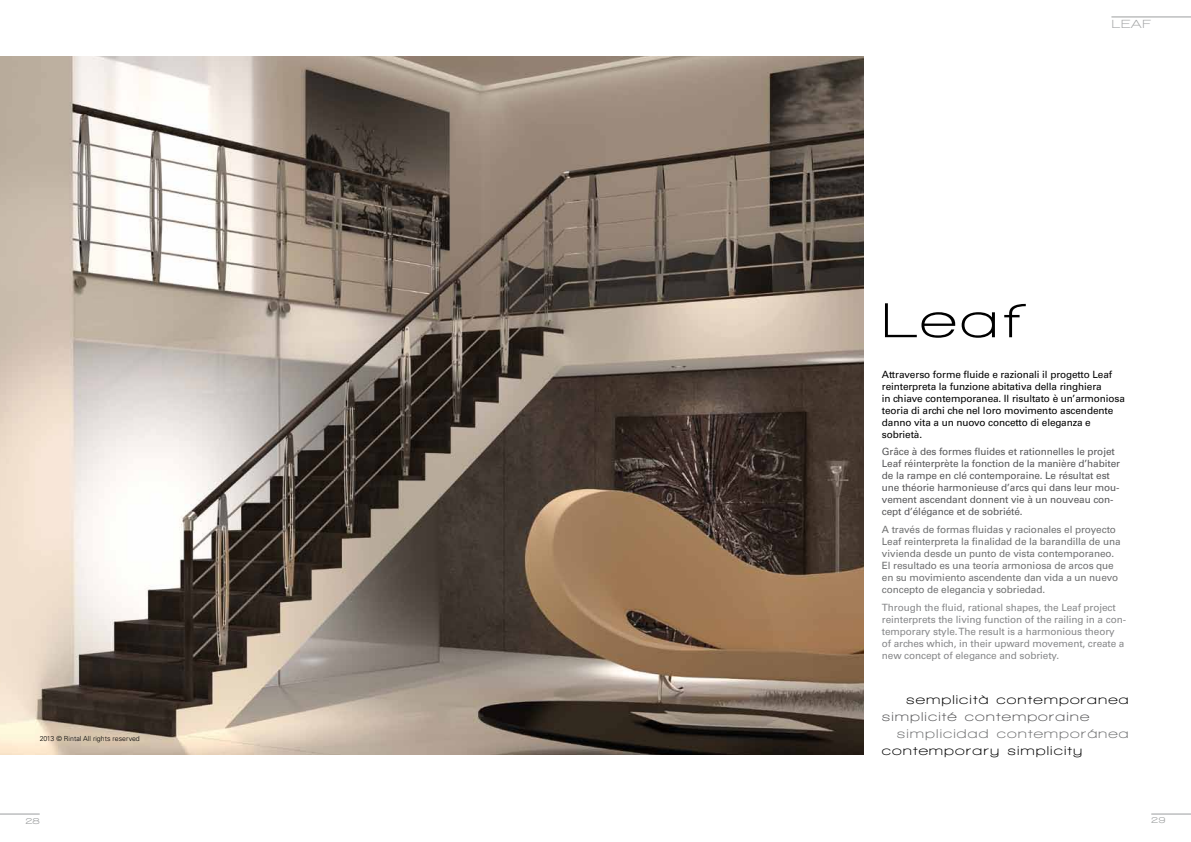
<style>
.page{position:relative;width:1191px;height:842px;background:#fff}
.page>*{position:absolute;margin:0;border:0;box-sizing:border-box;transform-origin:0 0}
.t1{font:700 50px "Walkway Expand";color:#000}
.t2{font:700 13px "Walkway Expand";letter-spacing:.08em;color:#000}
.t3{font:700 13px "Walkway Expand";letter-spacing:.08em;color:#707172}
.t4{font:700 13px "Walkway Expand";letter-spacing:.08em;color:#58585a}
.t5{font:700 12px "Walkway Expand";color:#9c9e9f}
.t6{font:500 10px/12px "Univers CE";letter-spacing:-.01em;color:#707172}
.t7{font:500 10px/12px "Univers CE";letter-spacing:-.01em;color:#58585a}
.t8{font:500 10px/12px "Univers CE";letter-spacing:-.01em;color:#000}
.t9{font:500 10px/12px "Univers CE";letter-spacing:-.01em;color:#87888a}
.t10{font:800 9px "Walkway Expand";color:#9c9e9f}
.t11{font:300 7px "Univers CE";color:#000}
</style>
<div class="page">
<hr style="left:0;top:814px;width:40px;height:1px;background:#9c9e9f">
<hr style="left:1151px;top:814px;width:40px;height:1px;background:#9c9e9f">
<hr style="left:1111px;top:17px;width:80px;height:1px;background:#9c9e9f">
<img style="left:0;top:56px;width:863px;height:699px">
<p class="t11" style="left:40px;top:734px;width:102px">2013 © Rintal All rights reserved</p>
<p class="t5" style="left:1111px;top:18px;width:41px">LeAF</p>
<h1 class="t1" style="left:882px;top:293px;width:141px">Leaf</h1>
<p class="t8" style="left:882px;top:368px;width:245px">Attraverso forme fluide e razionali il progetto Leaf reinterpreta la funzione abitativa della ringhiera<br>in chiave contemporanea. Il risultato è un’armoniosa teoria di archi che nel loro movimento ascendente danno vita a un nuovo concetto di eleganza e sobrietà.</p>
<p class="t7" style="left:882px;top:446px;width:240px">Grâce à des formes fluides et rationnelles le projet Leaf réinterprète la fonction de la manière d’habiter de la rampe en clé contemporaine. Le résultat est une théorie harmonieuse d’arcs qui dans leur mou&shy;vement ascendant donnent vie à un nouveau con&shy;cept d’élégance et de sobriété.</p>
<p class="t6" style="left:882px;top:524px;width:240px">A través de formas fluidas y racionales el proyecto Leaf reinterpreta la finalidad de la barandilla de una vivienda desde un punto de vista contemporaneo.<br>El resultado es una teoría armoniosa de arcos que en su movimiento ascendente dan vida a un nuevo concepto de elegancia y sobriedad.</p>
<p class="t9" style="left:882px;top:601px;width:246px">Through the fluid, rational shapes, the Leaf project reinterprets the living function of the railing in a con&shy;temporary style. The result is a harmonious theory of arches which, in their upward movement, create a new concept of elegance and sobriety.</p>
<h2 class="t2" style="left:906px;top:693px;width:224px">semplicità contemporanea</h2>
<h2 class="t4" style="left:882px;top:710px;width:209px">simplicité contemporaine</h2>
<h2 class="t3" style="left:897px;top:727px;width:233px">simplicidad contemporánea</h2>
<h2 class="t2" style="left:882px;top:744px;width:202px">contemporary simplicity</h2>
<p class="t10" style="left:25px;top:816px;width:16px">28</p>
<p class="t10" style="left:1151px;top:816px;width:16px">29</p>
</div>
